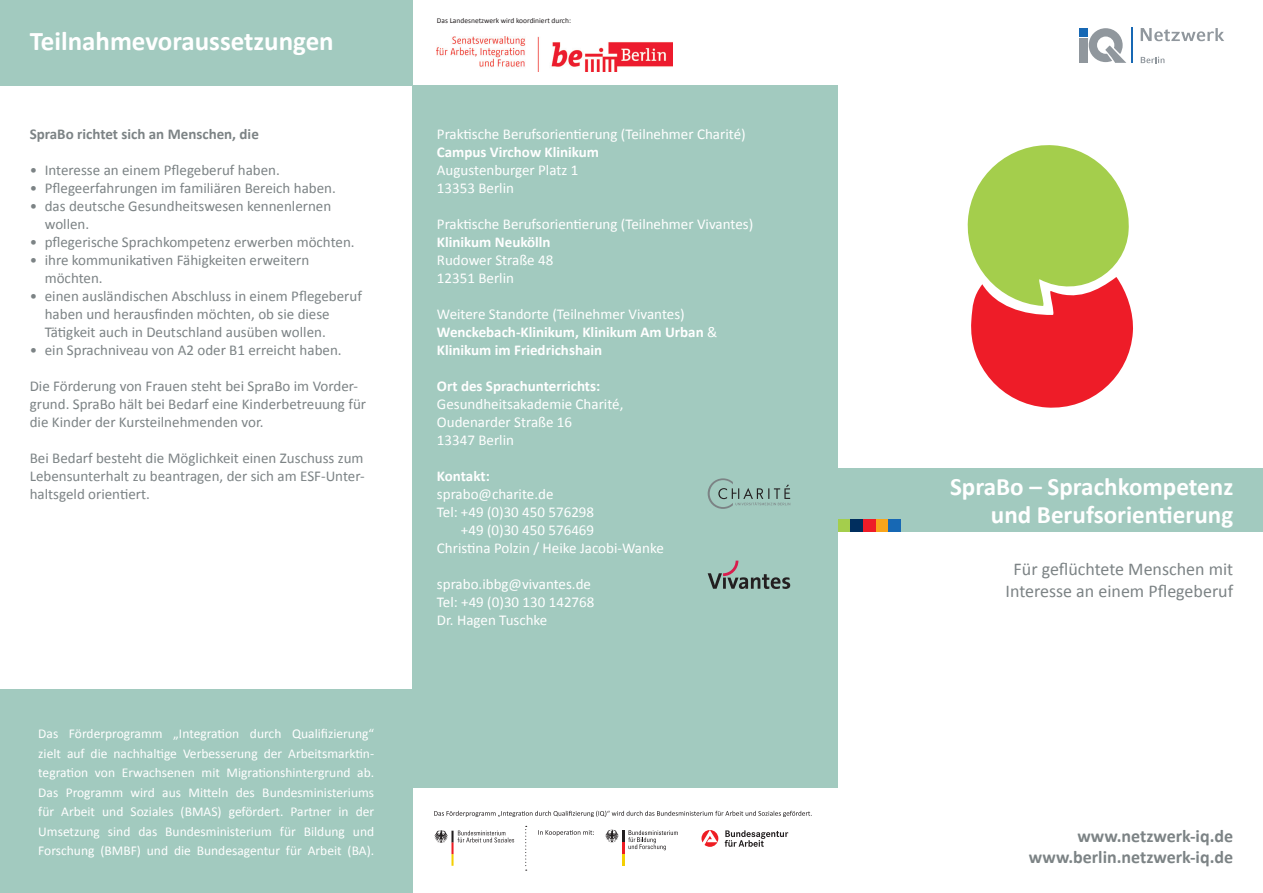
<style>
.page{position:relative;width:1263px;height:893px;background:#fff}
.page>*{position:absolute;margin:0;border:0;box-sizing:border-box;transform-origin:0 0}
.t1{font:700 27px "Calibri";color:#fff}
.t2{font:700 25.05px/28.7px "Calibri";color:#fff;text-align:right}
.t3{font:18px/21.6px "Calibri";color:#7c8385;text-align:center}
.t4{font:700 18px/21.6px "Calibri";color:#7c8385;text-align:right}
.t5{font:15px/18px "Calibri";color:#7c8385}
.t6{font:15px/18px "Calibri";color:#fff}
.t7{font:700 15px/18px "Calibri";color:#fff}
.t8{font:700 15px "Calibri";color:#7c8385}
.t9{font:13.5px/19.5px "Calibri";color:#fff;text-align:justify}
.t10{font:7.5px "Calibri";color:#231f20}
.s1{font-weight:400}
</style>
<div class="page">
<div style="left:412px;top:85px;width:426px;height:703px;background:#a2cabf"></div>
<div style="left:0;top:0;width:412px;height:85px;background:#a2cabf"></div>
<div style="left:0;top:690px;width:412px;height:203px;background:#a2cabf"></div>
<div style="left:838px;top:468px;width:425px;height:63px;background:#a2cabf"></div>
<div style="left:863px;top:519px;width:13px;height:12px;background:#ee1c28"></div>
<div style="left:838px;top:519px;width:12px;height:12px;background:#a4ce4c"></div>
<div style="left:876px;top:519px;width:13px;height:12px;background:#f9a51b"></div>
<div style="left:888px;top:519px;width:13px;height:12px;background:#1768b4"></div>
<div style="left:850px;top:519px;width:13px;height:12px;background:#002e5e"></div>
<svg style="left:434px;top:811px;width:378px;height:6px"></svg>
<svg style="left:525px;top:826px;width:2px;height:45px"></svg>
<svg style="left:538px;top:830px;width:56px;height:6px"></svg>
<svg style="left:434px;top:830px;width:80px;height:36px"></svg>
<svg style="left:605px;top:830px;width:73px;height:35px"></svg>
<svg style="left:725px;top:830px;width:63px;height:17px"></svg>
<svg style="left:701px;top:830px;width:17px;height:17px"></svg>
<img style="left:437px;top:37px;width:235px;height:35px">
<svg style="left:967px;top:145px;width:166px;height:263px"></svg>
<div style="left:1079px;top:38px;width:8px;height:24px;background:#90979d"></div>
<div style="left:1079px;top:28px;width:8px;height:8px;background:#1768b4"></div>
<svg style="left:1089px;top:28px;width:37px;height:35px"></svg>
<hr style="left:1131px;top:28px;width:1px;height:35px;background:#1768b4">
<svg style="left:1141px;top:57px;width:23px;height:6px"></svg>
<svg style="left:1141px;top:28px;width:83px;height:13px"></svg>
<svg style="left:708px;top:561px;width:82px;height:28px"></svg>
<svg style="left:708px;top:478px;width:82px;height:31px"></svg>
<h1 class="t1" style="left:30px;top:24px;width:305px">Teilnahmevoraussetzungen</h1>
<p class="t8" style="left:30px;top:124px;width:231px">SpraBo richtet sich an Menschen, die</p>
<p class="t5" style="left:30px;top:161px;width:252px">• Interesse an einem Pflegeberuf haben.</p>
<p class="t5" style="left:30px;top:179px;width:308px">• Pflegeerfahrungen im familiären Bereich haben.</p>
<p class="t5" style="left:45px;top:197px;width:288px;text-indent:-15px">• das deutsche Gesundheitswesen kennenlernen wollen.</p>
<p class="t5" style="left:30px;top:233px;width:326px">• pflegerische Sprachkompetenz erwerben möchten.</p>
<p class="t5" style="left:45px;top:251px;width:266px;text-indent:-15px">• ihre kommunikativen Fähigkeiten erweitern möchten.</p>
<p class="t5" style="left:45px;top:287px;width:319px;text-indent:-15px">• einen ausländischen Abschluss in einem Pflegeberuf haben und herausfinden möchten, ob sie diese<br>Tätigkeit auch in Deutschland ausüben wollen.</p>
<p class="t5" style="left:30px;top:341px;width:313px">• ein Sprachniveau von A2 oder B1 erreicht haben.</p>
<p class="t5" style="left:30px;top:377px;width:338px">Die Förderung von Frauen steht bei SpraBo im Vorder&shy;grund. SpraBo hält bei Bedarf eine Kinderbetreuung für die Kinder der Kursteilnehmenden vor.</p>
<p class="t5" style="left:30px;top:449px;width:336px;text-align:justify">Bei Bedarf besteht die Möglichkeit einen Zuschuss zum Lebensunterhalt zu beantragen, der sich am ESF-Unter&shy;haltsgeld orientiert.</p>
<p class="t9" style="left:38px;top:724px;width:337px">Das Förderprogramm „Integration durch Qualifizierung“ zielt auf die nachhaltige Verbesserung der Arbeitsmarktin&shy;tegration von Erwachsenen mit Migrationshintergrund ab.<br>Das Programm wird aus Mitteln des Bundesministeriums für Arbeit und Soziales (BMAS) gefördert. Partner in der Umsetzung sind das Bundesministerium für Bildung und Forschung (BMBF) und die Bundesagentur für Arbeit (BA).</p>
<p class="t10" style="left:437px;top:15px;width:136px">Das Landesnetzwerk wird koordiniert durch:</p>
<p class="t6" style="left:437px;top:125px;width:310px">Praktische Berufsorientierung (Teilnehmer Charité)</p>
<p class="t7" style="left:437px;top:143px;width:164px">Campus Virchow Klinikum</p>
<p class="t6" style="left:437px;top:161px;width:143px">Augustenburger Platz 1<br>13353 Berlin</p>
<p class="t6" style="left:437px;top:215px;width:318px">Praktische Berufsorientierung (Teilnehmer Vivantes)</p>
<p class="t7" style="left:437px;top:233px;width:115px">Klinikum Neukölln</p>
<p class="t6" style="left:437px;top:251px;width:118px">Rudower Straße 48<br>12351 Berlin</p>
<p class="t7" style="left:437px;top:305px;width:282px"><span class="s1">Weitere Standorte (Teilnehmer Vivantes)<br></span>Wenckebach-Klinikum, Klinikum Am Urban <span class="s1">&amp;<br></span>Klinikum im Friedrichshain</p>
<p class="t7" style="left:437px;top:377px;width:165px">Ort des Sprachunterrichts:</p>
<p class="t6" style="left:437px;top:395px;width:188px">Gesundheitsakademie Charité,<br>Oudenarder Straße 16<br>13347 Berlin</p>
<p class="t7" style="left:437px;top:467px;width:54px">Kontakt:</p>
<p class="t6" style="left:437px;top:485px;width:118px">sprabo@charite.de</p>
<p class="t6" style="left:437px;top:503px;width:159px">Tel: +49 (0)30 450 576298</p>
<p class="t6" style="left:461px;top:521px;width:135px">+49 (0)30 450 576469</p>
<p class="t6" style="left:437px;top:539px;width:228px">Christina Polzin / Heike Jacobi-Wanke</p>
<p class="t6" style="left:437px;top:575px;width:159px">sprabo.ibbg@vivantes.de<br>Tel: +49 (0)30 130 142768<br>Dr. Hagen Tuschke</p>
<h2 class="t2" style="left:950px;top:472px;width:285px">SpraBo – Sprachkompetenz und Berufsorientierung</h2>
<p class="t3" style="left:1005px;top:558px;width:229px">Für geflüchtete Menschen mit<br>Interesse an einem Pflegeberuf</p>
<p class="t4" style="left:1029px;top:825px;width:206px">www.netzwerk-iq.de www.berlin.netzwerk-iq.de</p>
</div>
